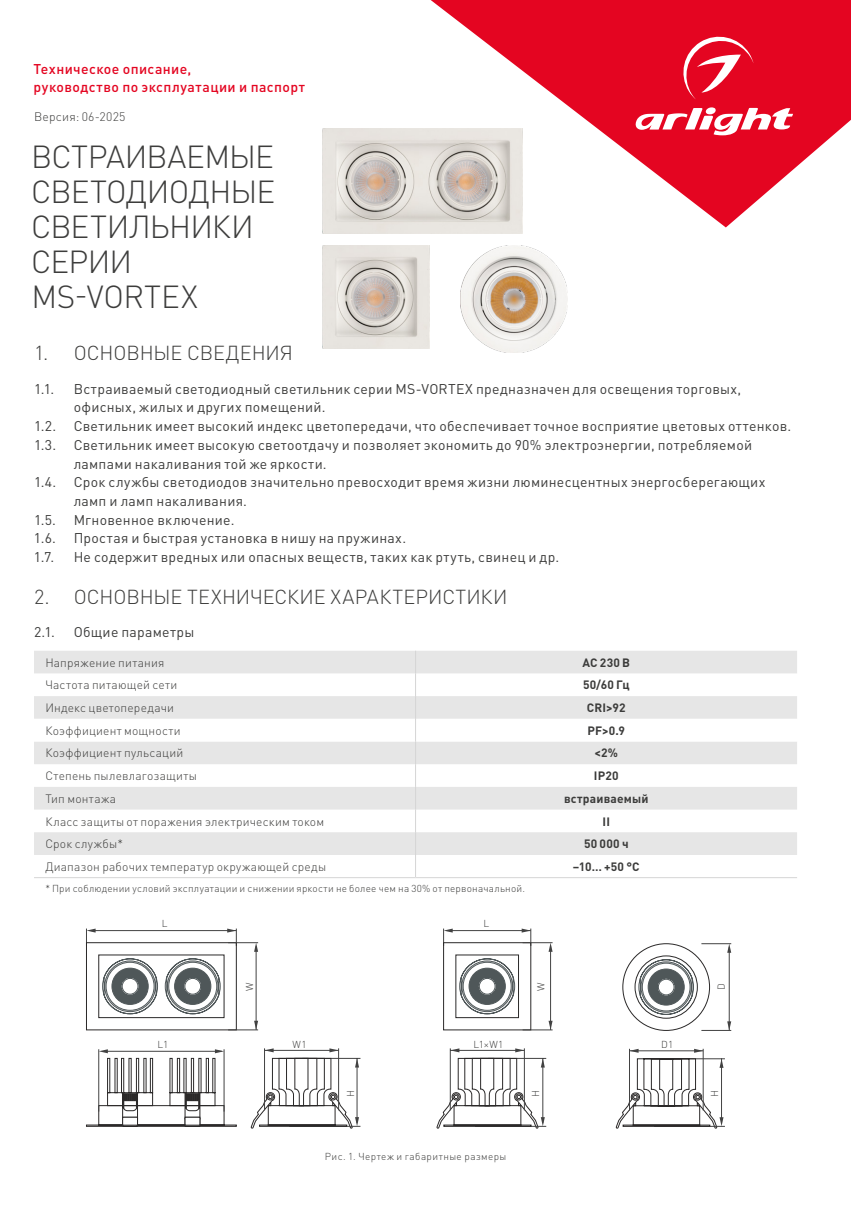
<style>
.page{position:relative;width:851px;height:1214px;background:#fff}
.page>*{position:absolute;margin:0;border:0;box-sizing:border-box;transform-origin:0 0}
.t1{font:300 31.6px/35px "DIN Pro";letter-spacing:-.025em;color:#3d3d3c}
.t2{font:300 20px "DIN Pro";letter-spacing:-.005em;color:#3c3c3b}
.t3{font:14px/18.8px "DIN Pro";letter-spacing:.02em;color:#3c3c3b}
.t4{font:500 14px/18px "DIN Pro";letter-spacing:.03em;color:#e40521}
.t5{font:300 12.2px "DIN Pro";letter-spacing:.015em;color:#3d3d3c}
.t6{font:300 12px "DIN Pro";letter-spacing:.015em;color:#3c3c3b}
.t7{font:700 12px "DIN Pro";letter-spacing:.015em;color:#3c3c3b}
.t8{font:300 10px "DIN Pro";letter-spacing:.025em;color:#3c3c3b}
</style>
<div class="page">
<svg style="left:430px;top:0;width:420px;height:227px;fill:#e40521"></svg>
<svg style="left:632px;top:107px;width:161px;height:31px"></svg>
<svg style="left:678px;top:32px;width:75px;height:67px"></svg>
<svg style="left:34px;top:650px;width:763px;height:227px"></svg>
<hr style="left:34px;top:877px;width:381px;height:1px;background:#d5d5d5">
<hr style="left:415px;top:877px;width:382px;height:1px;background:#d5d5d5">
<img style="left:460px;top:245px;width:108px;height:107px">
<img style="left:323px;top:245px;width:106px;height:103px">
<img style="left:323px;top:128px;width:199px;height:105px">
<hr style="left:302px;top:1057px;width:58px;height:1px;background:#424242">
<hr style="left:289px;top:1125px;width:71px;height:1px;background:#424242">
<hr style="left:356px;top:1058px;width:1px;height:64px;background:#424242">
<svg style="left:355px;top:1058px;width:4px;height:9px"></svg>
<svg style="left:251px;top:1092px;width:108px;height:36px"></svg>
<svg style="left:227px;top:928px;width:10px;height:14px"></svg>
<svg style="left:86px;top:928px;width:10px;height:14px"></svg>
<hr style="left:91px;top:930px;width:145px;height:1px;background:#424242">
<svg style="left:86px;top:942px;width:261px;height:184px"></svg>
<hr style="left:228px;top:1029px;width:30px;height:1px;background:#424242">
<svg style="left:254px;top:943px;width:4px;height:8px"></svg>
<svg style="left:254px;top:1020px;width:4px;height:9px"></svg>
<hr style="left:228px;top:942px;width:30px;height:1px;background:#424242">
<hr style="left:256px;top:946px;width:1px;height:83px;background:#424242">
<hr style="left:338px;top:1048px;width:1px;height:62px;background:#424242">
<svg style="left:265px;top:1048px;width:8px;height:4px"></svg>
<svg style="left:329px;top:1048px;width:9px;height:4px"></svg>
<hr style="left:264px;top:1048px;width:1px;height:62px;background:#424242">
<hr style="left:264px;top:1049px;width:74px;height:1px;background:#424242">
<svg style="left:102px;top:958px;width:56px;height:55px"></svg>
<svg style="left:86px;top:1049px;width:151px;height:77px"></svg>
<hr style="left:98px;top:1049px;width:1px;height:62px;background:#424242">
<hr style="left:106px;top:1050px;width:116px;height:1px;background:#424242">
<svg style="left:437px;top:928px;width:115px;height:200px"></svg>
<hr style="left:450px;top:1048px;width:1px;height:62px;background:#424242">
<hr style="left:450px;top:1049px;width:74px;height:1px;background:#424242">
<svg style="left:616px;top:943px;width:115px;height:185px"></svg>
<hr style="left:629px;top:1048px;width:1px;height:62px;background:#424242">
<hr style="left:629px;top:1050px;width:74px;height:1px;background:#424242">
<p class="t4" style="left:34px;top:60px;width:273px">Техническое описание,<br>руководство по эксплуатации и паспорт</p>
<p class="t5" style="left:34px;top:108px;width:93px">Версия: 06-2025</p>
<h1 class="t1" style="left:31px;top:137px;width:245px">ВСТРАИВАЕМЫЕ<br>СВЕТОДИОДНЫЕ<br>СВЕТИЛЬНИКИ<br>СЕРИИ<br>MS-VORTEX</h1>
<h2 class="t2" style="left:34px;top:339px;width:260px">1. ОСНОВНЫЕ СВЕДЕНИЯ</h2>
<p class="t3" style="left:34px;top:378px;width:22px">1.1.</p>
<p class="t3" style="left:74px;top:378px;width:669px">Встраиваемый светодиодный светильник серии MS-VORTEX предназначен для освещения торговых, офисных, жилых и других помещений.</p>
<p class="t3" style="left:34px;top:416px;width:24px">1.2.</p>
<p class="t3" style="left:74px;top:416px;width:718px">Светильник имеет высокий индекс цветопередачи, что обеспечивает точное восприятие цветовых оттенков.</p>
<p class="t3" style="left:34px;top:435px;width:24px">1.3.</p>
<p class="t3" style="left:74px;top:435px;width:679px">Светильник имеет высокую светоотдачу и позволяет экономить до 90% электроэнергии, потребляемой</p>
<p class="t3" style="left:74px;top:453px;width:254px">лампами накаливания той же яркости.</p>
<p class="t3" style="left:34px;top:472px;width:732px">1.4. Срок службы светодиодов значительно превосходит время жизни люминесцентных энергосберегающих</p>
<p class="t3" style="left:74px;top:491px;width:175px">ламп и ламп накаливания.</p>
<p class="t3" style="left:34px;top:509px;width:23px">1.5.</p>
<p class="t3" style="left:74px;top:509px;width:162px">Мгновенное включение.</p>
<p class="t3" style="left:34px;top:528px;width:23px">1.6.</p>
<p class="t3" style="left:74px;top:528px;width:334px">Простая и быстрая установка в нишу на пружинах.</p>
<p class="t3" style="left:34px;top:547px;width:22px">1.7.</p>
<p class="t3" style="left:74px;top:547px;width:487px">Не содержит вредных или опасных веществ, таких как ртуть, свинец и др.</p>
<h2 class="t2" style="left:34px;top:582px;width:475px">2. ОСНОВНЫЕ ТЕХНИЧЕСКИЕ ХАРАКТЕРИСТИКИ</h2>
<p class="t3" style="left:34px;top:622px;width:22px">2.1.</p>
<p class="t3" style="left:74px;top:622px;width:122px">Общие параметры</p>
<p class="t6" style="left:45px;top:654px;width:120px">Напряжение питания</p>
<p class="t7" style="left:582px;top:654px;width:49px">AC 230 В</p>
<p class="t6" style="left:45px;top:676px;width:133px">Частота питающей сети</p>
<p class="t7" style="left:583px;top:676px;width:48px">50/60 Гц</p>
<p class="t6" style="left:45px;top:699px;width:130px">Индекс цветопередачи</p>
<p class="t7" style="left:587px;top:699px;width:40px">CRI&gt;92</p>
<p class="t6" style="left:45px;top:722px;width:137px">Коэффициент мощности</p>
<p class="t7" style="left:587px;top:722px;width:39px">PF&gt;0.9</p>
<p class="t6" style="left:45px;top:744px;width:139px">Коэффициент пульсаций</p>
<p class="t7" style="left:594px;top:744px;width:25px">&lt;2%</p>
<p class="t6" style="left:45px;top:767px;width:153px">Степень пылевлагозащиты</p>
<p class="t7" style="left:594px;top:767px;width:26px">IP20</p>
<p class="t6" style="left:45px;top:790px;width:72px">Тип монтажа</p>
<p class="t7" style="left:564px;top:790px;width:86px">встраиваемый</p>
<p class="t6" style="left:45px;top:813px;width:280px">Класс защиты от поражения электрическим током</p>
<p class="t7" style="left:602px;top:813px;width:9px">II</p>
<p class="t6" style="left:45px;top:835px;width:79px">Срок службы*</p>
<p class="t7" style="left:584px;top:835px;width:46px">50 000 ч</p>
<p class="t6" style="left:45px;top:858px;width:282px">Диапазон рабочих температур окружающей среды</p>
<p class="t7" style="left:573px;top:858px;width:68px">–10… +50 °С</p>
<p class="t8" style="left:45px;top:881px;width:481px">* При соблюдении условий эксплуатации и снижении яркости не более чем на 30% от первоначальной.</p>
<p class="t8" style="left:162px;top:916px;width:7px">L</p>
<p class="t8" style="left:483px;top:916px;width:7px">L</p>
<p class="t8" style="left:242px;top:991px;width:10px;rotate:-90deg">W</p>
<p class="t8" style="left:534px;top:991px;width:10px;rotate:-90deg">W</p>
<p class="t8" style="left:714px;top:990px;width:8px;rotate:-90deg">D</p>
<p class="t8" style="left:157px;top:1036px;width:12px">L1</p>
<p class="t8" style="left:292px;top:1036px;width:15px">W1</p>
<p class="t8" style="left:473px;top:1036px;width:31px">L1×W1</p>
<p class="t8" style="left:661px;top:1036px;width:13px">D1</p>
<p class="t8" style="left:344px;top:1096px;width:8px;rotate:-90deg">H</p>
<p class="t8" style="left:528px;top:1096px;width:8px;rotate:-90deg">H</p>
<p class="t8" style="left:707px;top:1096px;width:8px;rotate:-90deg">H</p>
<p class="t8" style="left:325px;top:1149px;width:183px">Рис. 1. Чертеж и габаритные размеры</p>
</div>
